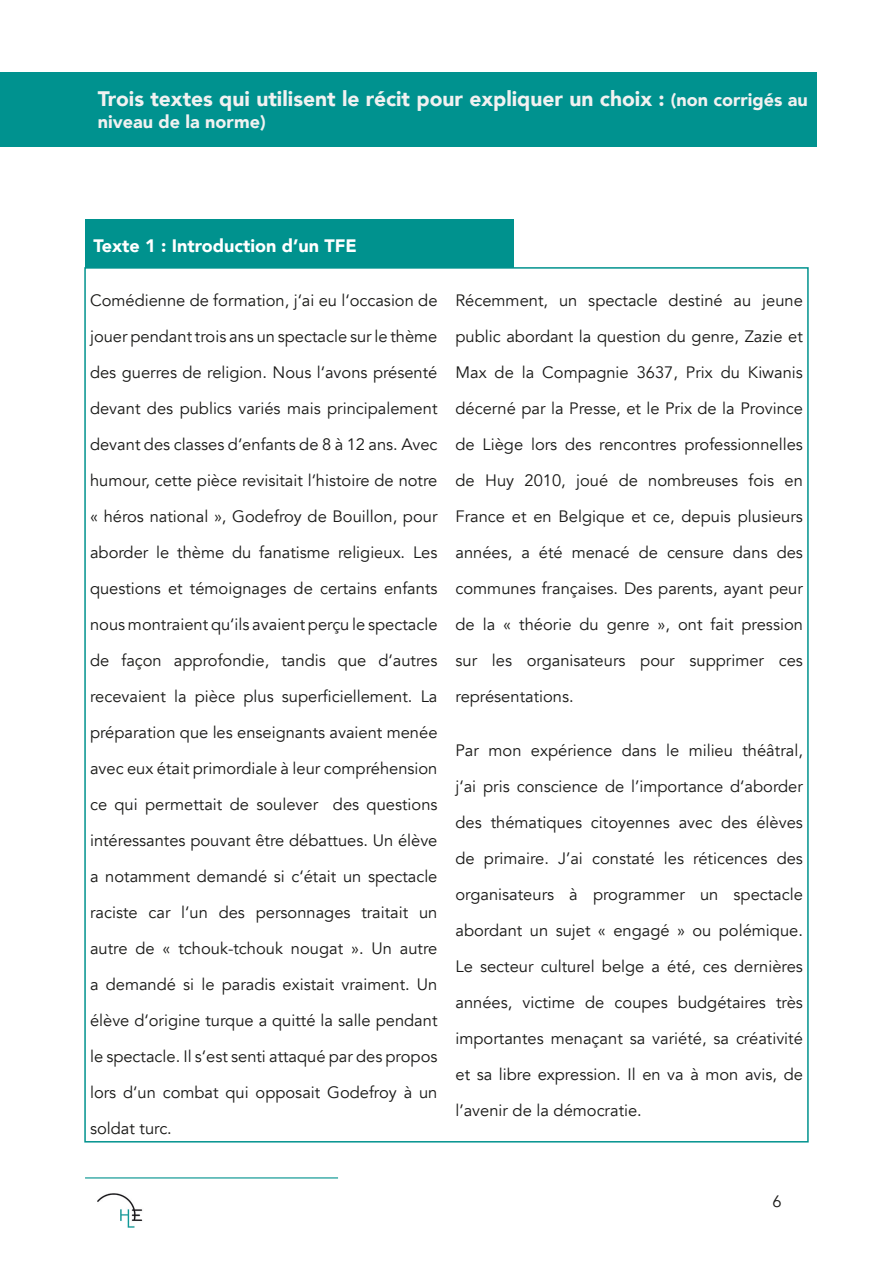
<style>
.page{position:relative;width:893px;height:1263px;background:#fff}
.page>*{position:absolute;margin:0;border:0;box-sizing:border-box;transform-origin:0 0}
.Soustitre{font:900 21px "Avenir";color:#f1f1f1}
.t1{font:900 18px "Avenir";color:#fff}
.Soustitre-2{font:900 18px "Avenir";color:#f1f1f1}
.texte{font:16.5px/36px "Avenir";color:#181816;text-align:justify}
.s1{font-size:18px}
</style>
<div class="page">
<img style="left:97px;top:1193px;width:46px;height:35px">
<hr style="left:85px;top:1177px;width:253px;height:1px;background:#00928e">
<div style="left:0;top:72px;width:816px;height:75px;background:#00928f"></div>
<div style="left:85px;top:219px;width:428px;height:48px;background:#00928e"></div>
<p class="Soustitre" style="left:98px;top:81px;width:712px">Trois textes qui utilisent le récit pour expliquer un choix : <span class="s1">(non corrigés au</span></p>
<p class="Soustitre-2" style="left:98px;top:106px;width:169px">niveau de la norme)</p>
<p class="t1" style="left:94px;top:230px;width:265px">Texte 1 : Introduction d’un TFE</p>
<p class="texte" style="left:90px;top:283px;width:349px">Comédienne de formation, j‘ai eu l‘occasion de jouer pendant trois ans un spectacle sur le thème des guerres de religion. Nous l‘avons présenté devant des publics variés mais principalement devant des classes d‘enfants de 8 à 12 ans. Avec humour, cette pièce revisitait l‘histoire de notre « héros national », Godefroy de Bouillon, pour aborder le thème du fanatisme religieux. Les questions et témoignages de certains enfants nous montraient qu‘ils avaient perçu le spectacle de façon approfondie, tandis que d‘autres recevaient la pièce plus superficiellement. La préparation que les enseignants avaient menée avec eux était primordiale à leur compréhension ce qui permettait de soulever des questions intéressantes pouvant être débattues. Un élève a notamment demandé si c‘était un spectacle raciste car l‘un des personnages traitait un autre de « tchouk-tchouk nougat ». Un autre a demandé si le paradis existait vraiment. Un élève d‘origine turque a quitté la salle pendant le spectacle. Il s‘est senti attaqué par des propos lors d‘un combat qui opposait Godefroy à un soldat turc.</p>
<p class="texte" style="left:455px;top:283px;width:349px">Récemment, un spectacle destiné au jeune public abordant la question du genre, Zazie et Max de la Compagnie 3637, Prix du Kiwanis décerné par la Presse, et le Prix de la Province de Liège lors des rencontres professionnelles de Huy 2010, joué de nombreuses fois en France et en Belgique et ce, depuis plusieurs années, a été menacé de censure dans des communes françaises. Des parents, ayant peur de la « théorie du genre », ont fait pression sur les organisateurs pour supprimer ces représentations.</p>
<p class="texte" style="left:455px;top:733px;width:349px">Par mon expérience dans le milieu théâtral, j‘ai pris conscience de l’importance d‘aborder des thématiques citoyennes avec des élèves de primaire. J’ai constaté les réticences des organisateurs à programmer un spectacle abordant un sujet « engagé » ou polémique.<br>Le secteur culturel belge a été, ces dernières années, victime de coupes budgétaires très importantes menaçant sa variété, sa créativité et sa libre expression. Il en va à mon avis, de l’avenir de la démocratie.</p>
<p class="texte" style="left:772px;top:1184px;width:11px">6</p>
</div>
